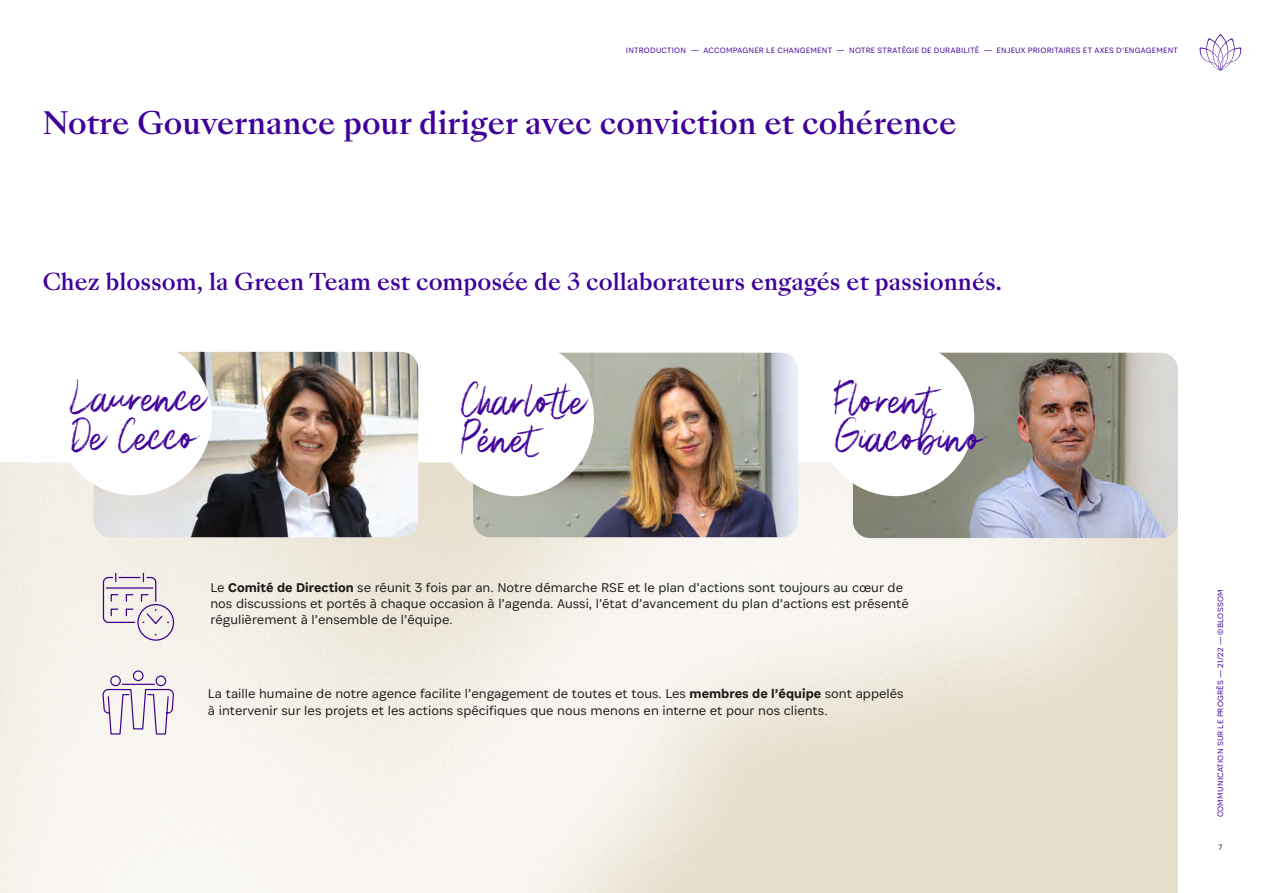
<style>
.page{position:relative;width:1263px;height:893px;background:#fff}
.page>*{position:absolute;margin:0;border:0;box-sizing:border-box;transform-origin:0 0}
.t1{font:44.55px/38.4px "PS Coastline Regular";color:#3f0099}
.t2{font:500 30px "Sang Bleu Kingdom";color:#3f0099}
.t3{font:500 22.5px "Sang Bleu Kingdom";color:#3f0099}
.t4{font:300 13.5px/16.2px "Associate Sans";color:#1d1d1b}
.t5{font:300 8.25px "Associate Sans";letter-spacing:.025em;color:#3f0099}
.t6{font:300 8.25px "Associate Sans";color:#1d1d1b}
.s1{font-family:"PS Coastline Alt"}
.s2{font-weight:500}
</style>
<div class="page">
<svg style="left:1199px;top:34px;width:42px;height:37px"></svg>
<img style="left:0;top:462px;width:1178px;height:431px">
<svg style="left:102px;top:670px;width:73px;height:65px"></svg>
<div style="left:103px;top:577px;width:53px;height:46px;border:1px solid #3f0099;border-radius:5px"></div>
<hr style="left:106px;top:587px;width:47px;height:2px;background:#3f0099">
<svg style="left:110px;top:593px;width:9px;height:9px"></svg>
<svg style="left:110px;top:608px;width:9px;height:9px"></svg>
<svg style="left:113px;top:573px;width:6px;height:9px"></svg>
<svg style="left:140px;top:573px;width:6px;height:9px"></svg>
<svg style="left:125px;top:593px;width:51px;height:50px;background:#e2d9e0"></svg>
<img style="left:853px;top:353px;width:325px;height:185px">
<img style="left:473px;top:353px;width:325px;height:184px">
<img style="left:94px;top:352px;width:324px;height:185px">
<div style="left:56px;top:339px;width:156px;height:156px;background:#fff;border-radius:50%"></div>
<div style="left:438px;top:340px;width:156px;height:156px;background:#fff;border-radius:50%"></div>
<div style="left:818px;top:340px;width:156px;height:156px;background:#fff;border-radius:50%"></div>
<p class="t5" style="left:626px;top:45px;width:553px">INTRODUCTION — ACCOMPAGNER LE CHANGEMENT — NOTRE STRATÉGIE DE DURABILITÉ — ENJEUX PRIORITAIRES ET AXES D’ENGAGEMENT</p>
<h2 class="t2" style="left:43px;top:102px;width:915px">Notre Gouvernance pour diriger avec conviction et cohérence</h2>
<h3 class="t3" style="left:43px;top:266px;width:961px">Chez blossom, la Green Team est composée de 3 collaborateurs engagés et passionnés.</h3>
<h1 class="t1" style="left:73px;top:379px;width:135px">Laurence<br>De Cecco</h1>
<h1 class="t1" style="left:462px;top:381px;width:125px">Charlot<span class="s1">l</span>e<br>Pénet</h1>
<h1 class="t1" style="left:836px;top:380px;width:149px">Florent<br>Giacobino</h1>
<p class="t4" style="left:210px;top:579px;width:700px">Le <span class="s2">Comité de Direction</span> se réunit 3 fois par an. Notre démarche RSE et le plan d’actions sont toujours au cœur de nos discussions et portés à chaque occasion à l’agenda. Aussi, l’état d’avancement du plan d’actions est présenté régulièrement à l’ensemble de l’équipe.</p>
<p class="t4" style="left:208px;top:686px;width:697px">La taille humaine de notre agence facilite l’engagement de toutes et tous. Les <span class="s2">membres de l’équipe</span> sont appelés à intervenir sur les projets et les actions spécifiques que nous menons en interne et pour nos clients.</p>
<p class="t5" style="left:1215px;top:817px;width:230px;rotate:-90deg">COMMUNICATION SUR LE PROGRÈS — 21/22 — ©BLOSSOM</p>
<p class="t6" style="left:1218px;top:843px;width:5px">7</p>
</div>
